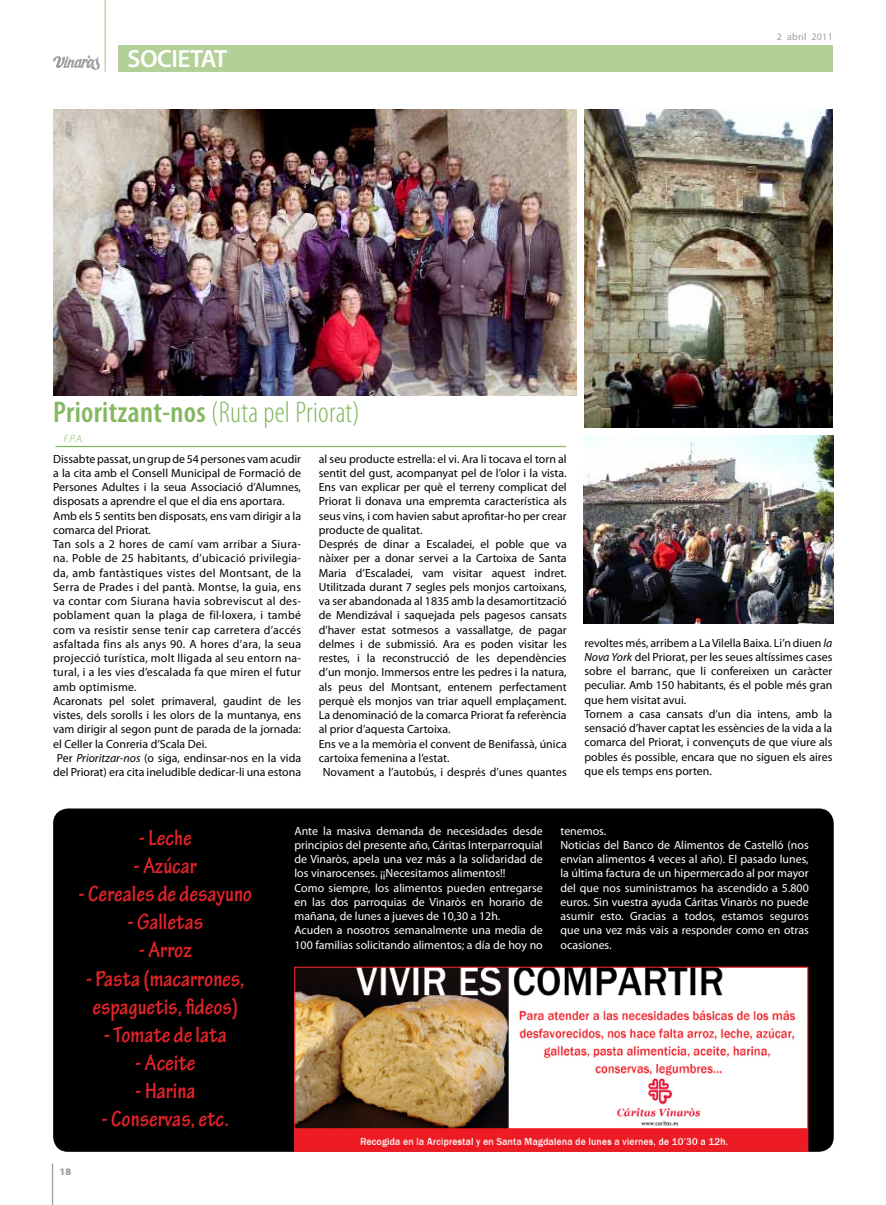
<style>
.page{position:relative;width:886px;height:1205px;background:#fff}
.page>*{position:absolute;margin:0;border:0;box-sizing:border-box;transform-origin:0 0}
.t1{font:300 condensed 30px "Myriad Pro";letter-spacing:.01em;color:#83b85f}
.t2{font:600 25px "Myriad Pro";letter-spacing:-.02em;color:#fff}
.t3{font:700 condensed 23.5px/28.1px "Tekton Pro";color:#e4232a}
.t4{font:11.88px/14.2px "Myriad Pro";color:#000}
.t5{font:11.88px/14.2px "Myriad Pro";color:#fff}
.t6{font:11.88px "Myriad Pro";letter-spacing:.02em;color:#000}
.t7{font:italic 300 10.62px "Myriad Pro";color:#83b85f}
.t8{font:10px "Myriad Pro";letter-spacing:.025em;color:#9c9e9f}
.t9{font:900 10px "Myriad Pro";color:#9c9e9f}
.s1{font-weight:600}
.s2{font-style:italic}
</style>
<div class="page">
<hr style="left:52px;top:1163px;width:1px;height:42px;background:#9c9e9f">
<div style="left:53px;top:808px;width:781px;height:344px;background:#000;border-radius:15px"></div>
<hr style="left:105px;top:0;width:1px;height:72px;background:#b2d097">
<div style="left:118px;top:45px;width:714px;height:27px;background:#b2d097"></div>
<svg style="left:53px;top:55px;width:47px;height:15px"></svg>
<img style="left:583px;top:436px;width:251px;height:187px">
<img style="left:585px;top:110px;width:248px;height:317px">
<img style="left:53px;top:109px;width:524px;height:287px">
<img style="left:296px;top:968px;width:510px;height:182px">
<div style="left:294px;top:966px;width:514px;height:186px;border:1px solid #e4232a"></div>
<hr style="left:56px;top:446px;width:510px;height:1px;background:#83b85f">
<h2 class="t2" style="left:128px;top:43px;width:101px">SOCIETAT</h2>
<p class="t8" style="left:777px;top:31px;width:57px">2 abril 2011</p>
<h1 class="t1" style="left:53px;top:395px;width:308px"><span class="s1">Prioritzant-nos</span> (Ruta pel Priorat)</h1>
<p class="t7" style="left:64px;top:432px;width:22px">F.P.A.</p>
<p class="t4" style="left:53px;top:451px;width:249px">Dissabte passat, un grup de 54 persones vam acudir</p>
<p class="t4" style="left:53px;top:465px;width:249px">a la cita amb el Consell Municipal de Formació de</p>
<p class="t4" style="left:53px;top:480px;width:249px">Persones Adultes i la seua Associació d’Alumnes,</p>
<p class="t4" style="left:53px;top:494px;width:233px">disposats a aprendre el que el dia ens aportara.</p>
<p class="t4" style="left:53px;top:508px;width:249px">Amb els 5 sentits ben disposats, ens vam dirigir a la</p>
<p class="t4" style="left:53px;top:522px;width:99px">comarca del Priorat.</p>
<p class="t6" style="left:53px;top:537px;width:249px">Tan sols a 2 hores de camí vam arribar a Siura-</p>
<p class="t6" style="left:53px;top:551px;width:249px">na. Poble de 25 habitants, d’ubicació privilegia-</p>
<p class="t6" style="left:53px;top:565px;width:249px">da, amb fantàstiques vistes del Montsant, de la</p>
<p class="t6" style="left:53px;top:579px;width:249px">Serra de Prades i del pantà. Montse, la guia, ens</p>
<p class="t6" style="left:53px;top:594px;width:249px">va contar com Siurana havia sobreviscut al des-</p>
<p class="t6" style="left:53px;top:608px;width:249px">poblament quan la plaga de fil·loxera, i també</p>
<p class="t6" style="left:53px;top:622px;width:249px">com va resistir sense tenir cap carretera d’accés</p>
<p class="t6" style="left:53px;top:636px;width:249px">asfaltada fins als anys 90. A hores d’ara, la seua</p>
<p class="t6" style="left:53px;top:651px;width:249px">projecció turística, molt lligada al seu entorn na-</p>
<p class="t6" style="left:53px;top:665px;width:249px">tural, i a les vies d’escalada fa que miren el futur</p>
<p class="t6" style="left:53px;top:679px;width:85px">amb optimisme.</p>
<p class="t4" style="left:53px;top:693px;width:249px">Acaronats pel solet primaveral, gaudint de les</p>
<p class="t4" style="left:53px;top:708px;width:249px">vistes, dels sorolls i les olors de la muntanya, ens</p>
<p class="t4" style="left:53px;top:722px;width:249px">vam dirigir al segon punt de parada de la jornada:</p>
<p class="t4" style="left:53px;top:736px;width:155px">el Celler la Conreria d’Scala Dei.</p>
<p class="t4" style="left:57px;top:750px;width:246px">Per <span class="s2">Prioritzar-nos</span> (o siga, endinsar-nos en la vida</p>
<p class="t4" style="left:53px;top:765px;width:249px">del Priorat) era cita ineludible dedicar-li una estona</p>
<p class="t4" style="left:319px;top:451px;width:249px">al seu producte estrella: el vi. Ara li tocava el torn al</p>
<p class="t4" style="left:319px;top:465px;width:249px">sentit del gust, acompanyat pel de l’olor i la vista.</p>
<p class="t4" style="left:319px;top:480px;width:249px">Ens van explicar per què el terreny complicat del</p>
<p class="t4" style="left:319px;top:494px;width:249px">Priorat li donava una empremta característica als</p>
<p class="t4" style="left:319px;top:508px;width:249px">seus vins, i com havien sabut aprofitar-ho per crear</p>
<p class="t4" style="left:319px;top:522px;width:105px">producte de qualitat.</p>
<p class="t4" style="left:319px;top:537px;width:249px">Després de dinar a Escaladei, el poble que va</p>
<p class="t4" style="left:319px;top:551px;width:249px">nàixer per a donar servei a la Cartoixa de Santa</p>
<p class="t4" style="left:319px;top:565px;width:249px">Maria d’Escaladei, vam visitar aquest indret.</p>
<p class="t4" style="left:319px;top:579px;width:249px">Utilitzada durant 7 segles pels monjos cartoixans,</p>
<p class="t4" style="left:319px;top:594px;width:249px">va ser abandonada al 1835 amb la desamortització</p>
<p class="t4" style="left:319px;top:608px;width:249px">de Mendizával i saquejada pels pagesos cansats</p>
<p class="t4" style="left:319px;top:622px;width:249px">d'haver estat sotmesos a vassallatge, de pagar</p>
<p class="t4" style="left:319px;top:636px;width:249px">delmes i de submissió. Ara es poden visitar les</p>
<p class="t4" style="left:319px;top:651px;width:249px">restes, i la reconstrucció de les dependències</p>
<p class="t4" style="left:319px;top:665px;width:249px">d’un monjo. Immersos entre les pedres i la natura,</p>
<p class="t4" style="left:319px;top:679px;width:249px">als peus del Montsant, entenem perfectament</p>
<p class="t4" style="left:319px;top:693px;width:249px">perquè els monjos van triar aquell emplaçament.</p>
<p class="t4" style="left:319px;top:708px;width:249px">La denominació de la comarca Priorat fa referència</p>
<p class="t4" style="left:319px;top:722px;width:133px">al prior d’aquesta Cartoixa.</p>
<p class="t4" style="left:319px;top:736px;width:249px">Ens ve a la memòria el convent de Benifassà, única</p>
<p class="t4" style="left:319px;top:750px;width:132px">cartoixa femenina a l’estat.</p>
<p class="t4" style="left:323px;top:765px;width:245px">Novament a l’autobús, i després d’unes quantes</p>
<p class="t4" style="left:584px;top:635px;width:249px">revoltes més, arribem a La Vilella Baixa. Li’n diuen <span class="s2">la Nova York</span> del Priorat, per les seues altíssimes cases sobre el barranc, que li confereixen un caràcter peculiar. Amb 150 habitants, és el poble més gran que hem visitat avui.<br>Tornem a casa cansats d’un dia intens, amb la sensació d’haver captat les essències de la vida a la comarca del Priorat, i convençuts de que viure als pobles és possible, encara que no siguen els aires que els temps ens porten.</p>
<h3 class="t3" style="left:139px;top:824px;width:54px">- Leche</h3>
<h3 class="t3" style="left:134px;top:852px;width:65px">- Azúcar</h3>
<h3 class="t3" style="left:79px;top:880px;width:175px">- Cereales de desayuno</h3>
<h3 class="t3" style="left:128px;top:908px;width:77px">- Galletas</h3>
<h3 class="t3" style="left:139px;top:936px;width:54px">- Arroz</h3>
<h3 class="t3" style="left:86px;top:964px;width:160px">- Pasta (macarrones, espaguetis, fideos)</h3>
<h3 class="t3" style="left:104px;top:1021px;width:124px">- Tomate de lata</h3>
<h3 class="t3" style="left:135px;top:1049px;width:62px">- Aceite</h3>
<h3 class="t3" style="left:135px;top:1077px;width:62px">- Harina</h3>
<h3 class="t3" style="left:102px;top:1105px;width:129px">- Conservas, etc.</h3>
<p class="t9" style="left:59px;top:1165px;width:13px">18</p>
<p class="t5" style="left:294px;top:823px;width:250px">Ante la masiva demanda de necesidades desde principios del presente año, Cáritas Interparroquial de Vinaròs, apela una vez más a la solidaridad de los vinarocenses. ¡¡Necesitamos alimentos!!<br>Como siempre, los alimentos pueden entregarse en las dos parroquias de Vinaròs en horario de mañana, de lunes a jueves de 10,30 a 12h.<br>Acuden a nosotros semanalmente una media de 100 familias solicitando alimentos; a día de hoy no</p>
<p class="t5" style="left:560px;top:823px;width:250px">tenemos.<br>Noticias del Banco de Alimentos de Castelló (nos envían alimentos 4 veces al año). El pasado lunes, la última factura de un hipermercado al por mayor del que nos suministramos ha ascendido a 5.800 euros. Sin vuestra ayuda Cáritas Vinaròs no puede asumir esto. Gracias a todos, estamos seguros que una vez más vais a responder como en otras ocasiones.</p>
</div>
